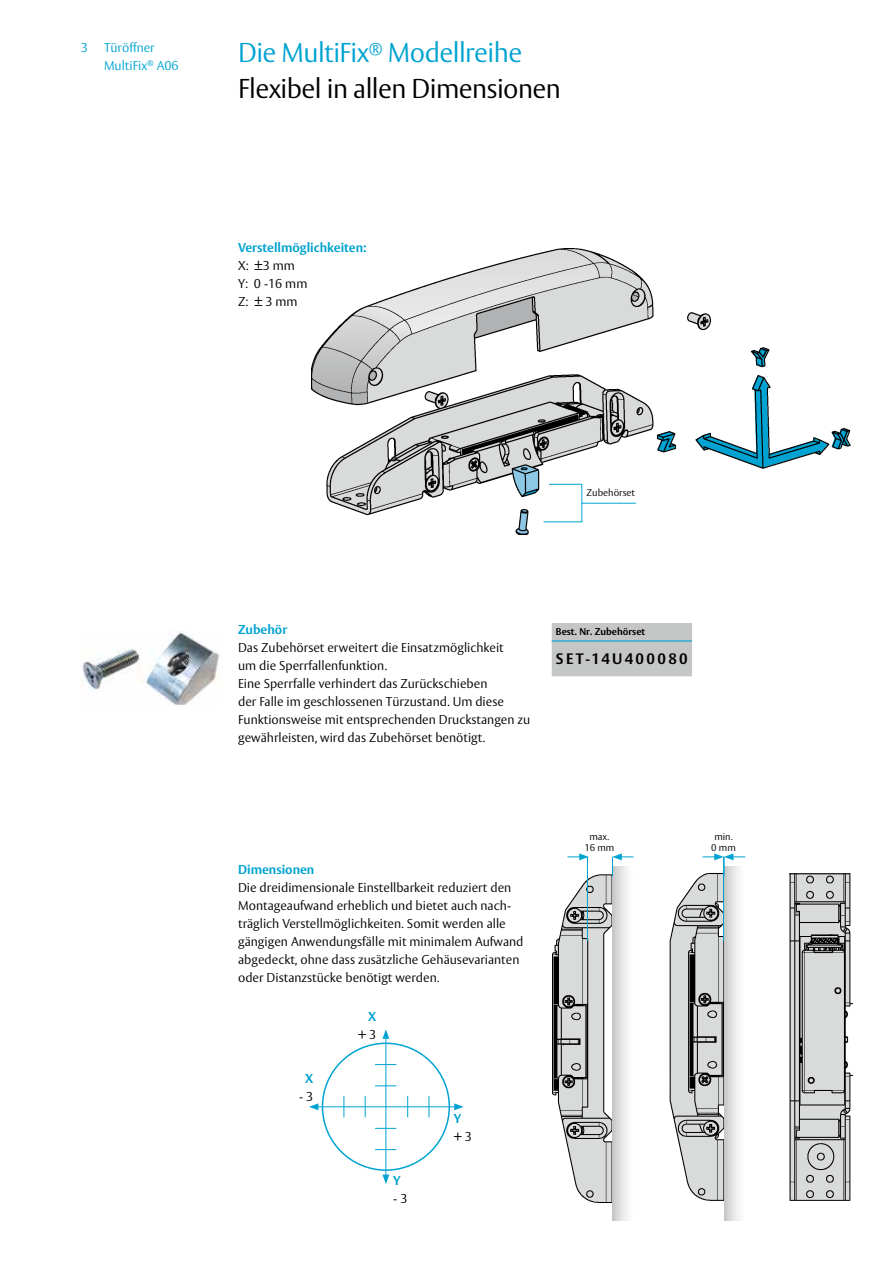
<style>
.page{position:relative;width:893px;height:1263px;background:#fff}
.page>*{position:absolute;margin:0;border:0;box-sizing:border-box;transform-origin:0 0}
.t1{font:300 27px/36px "ASSA Vesta";letter-spacing:-.02em;color:#000}
.t2{font:700 15px "ASSA Vesta";letter-spacing:.155em;color:#000}
.t3{font:300 12.75px/18px "ASSA Vesta";color:#000}
.t4{font:700 12.75px "ASSA Vesta";color:#00a3d1}
.t5{font:300 12.75px/18px "ASSA Vesta";color:#00a3d1}
.t6{font:300 9.75px/11.7px "ASSA Vesta";color:#000;text-align:center}
.t7{font:700 9.75px "ASSA Vesta";color:#000}
.s1{color:#00a3d1}
</style>
<div class="page">
<img style="left:311px;top:248px;width:539px;height:287px">
<img style="left:789px;top:874px;width:64px;height:327px">
<hr style="left:789px;top:873px;width:61px;height:1px;background:#000">
<img style="left:669px;top:939px;width:55px;height:262px">
<svg style="left:512px;top:465px;width:71px;height:69px"></svg>
<hr style="left:581px;top:503px;width:55px;height:1px;background:#00a3d1">
<svg style="left:612px;top:1202px;width:16px;height:18px"></svg>
<div style="left:724px;top:867px;width:22px;height:353px;background:linear-gradient(to right,#cbcccc,#fff)"></div>
<svg style="left:552px;top:853px;width:82px;height:349px"></svg>
<svg style="left:670px;top:853px;width:75px;height:347px"></svg>
<hr style="left:385px;top:1036px;width:1px;height:141px;background:#00a3d1">
<svg style="left:382px;top:1029px;width:7px;height:10px"></svg>
<svg style="left:382px;top:1174px;width:7px;height:10px"></svg>
<hr style="left:316px;top:1106px;width:141px;height:1px;background:#00a3d1">
<svg style="left:309px;top:1103px;width:9px;height:7px"></svg>
<svg style="left:454px;top:1103px;width:10px;height:7px"></svg>
<svg style="left:375px;top:1085px;width:21px;height:1px"></svg>
<svg style="left:375px;top:1128px;width:21px;height:1px"></svg>
<svg style="left:375px;top:1149px;width:21px;height:1px"></svg>
<svg style="left:375px;top:1064px;width:21px;height:1px"></svg>
<svg style="left:365px;top:1096px;width:1px;height:21px"></svg>
<svg style="left:407px;top:1096px;width:1px;height:21px"></svg>
<svg style="left:429px;top:1096px;width:1px;height:21px"></svg>
<svg style="left:344px;top:1096px;width:1px;height:21px"></svg>
<div style="left:552px;top:623px;width:140px;height:53px;background:#c5c6c6"></div>
<hr style="left:552px;top:640px;width:140px;height:1px;background:#00a3d1">
<img style="left:81px;top:631px;width:139px;height:74px">
<p class="t5" style="left:81px;top:40px;width:9px">3</p>
<p class="t5" style="left:104px;top:39px;width:76px">Türöffner<br>MultiFix<sup>®</sup> A06</p>
<h1 class="t1" style="left:238px;top:35px;width:324px"><span class="s1">Die MultiFix</span><sup>®</sup> <span class="s1">Modellreihe<br></span>Flexibel in allen Dimensionen</h1>
<p class="t4" style="left:238px;top:239px;width:130px">Verstellmöglichkeiten:</p>
<p class="t3" style="left:238px;top:257px;width:71px">X: ±3 mm<br>Y: 0 -16 mm<br>Z: ± 3 mm</p>
<p class="t6" style="left:587px;top:487px;width:50px">Zubehörset</p>
<p class="t4" style="left:238px;top:622px;width:51px">Zubehör</p>
<p class="t3" style="left:238px;top:639px;width:294px">Das Zubehörset erweitert die Einsatzmöglichkeit<br>um die Sperrfallenfunktion.<br>Eine Sperrfalle verhindert das Zurückschieben<br>der Falle im geschlossenen Tü rzustand. Um diese Funktionsweise mit entsprechenden Druckstangen zu gewährleisten, wird das Zubehörset benötigt.</p>
<p class="t7" style="left:556px;top:626px;width:91px">Best. Nr. Zubehörset</p>
<p class="t2" style="left:556px;top:650px;width:133px">SET-14U400080</p>
<p class="t4" style="left:238px;top:862px;width:78px">Dimensionen</p>
<p class="t3" style="left:238px;top:879px;width:287px">Die dreidimensionale Einstellbarkeit reduziert den Montageaufwand erheblich und bietet auch nach&shy;träglich Verstellmöglichkeiten. Somit werden alle gängigen Anwendungsfälle mit minimalem Aufwand abgedeckt, ohne dass zusätzliche Gehäusevarianten oder Distanzstücke benötigt werden.</p>
<p class="t4" style="left:305px;top:1070px;width:10px">X</p>
<p class="t3" style="left:299px;top:1088px;width:16px">- 3</p>
<p class="t4" style="left:368px;top:1009px;width:10px">X</p>
<p class="t3" style="left:358px;top:1026px;width:20px">+ 3</p>
<p class="t4" style="left:393px;top:1173px;width:9px">Y</p>
<p class="t3" style="left:393px;top:1190px;width:16px">- 3</p>
<p class="t4" style="left:454px;top:1111px;width:9px">Y</p>
<p class="t3" style="left:454px;top:1128px;width:20px">+ 3</p>
<p class="t6" style="left:584px;top:831px;width:32px">max.<br>16 mm</p>
<p class="t6" style="left:711px;top:831px;width:26px">min.<br>0 mm</p>
</div>
